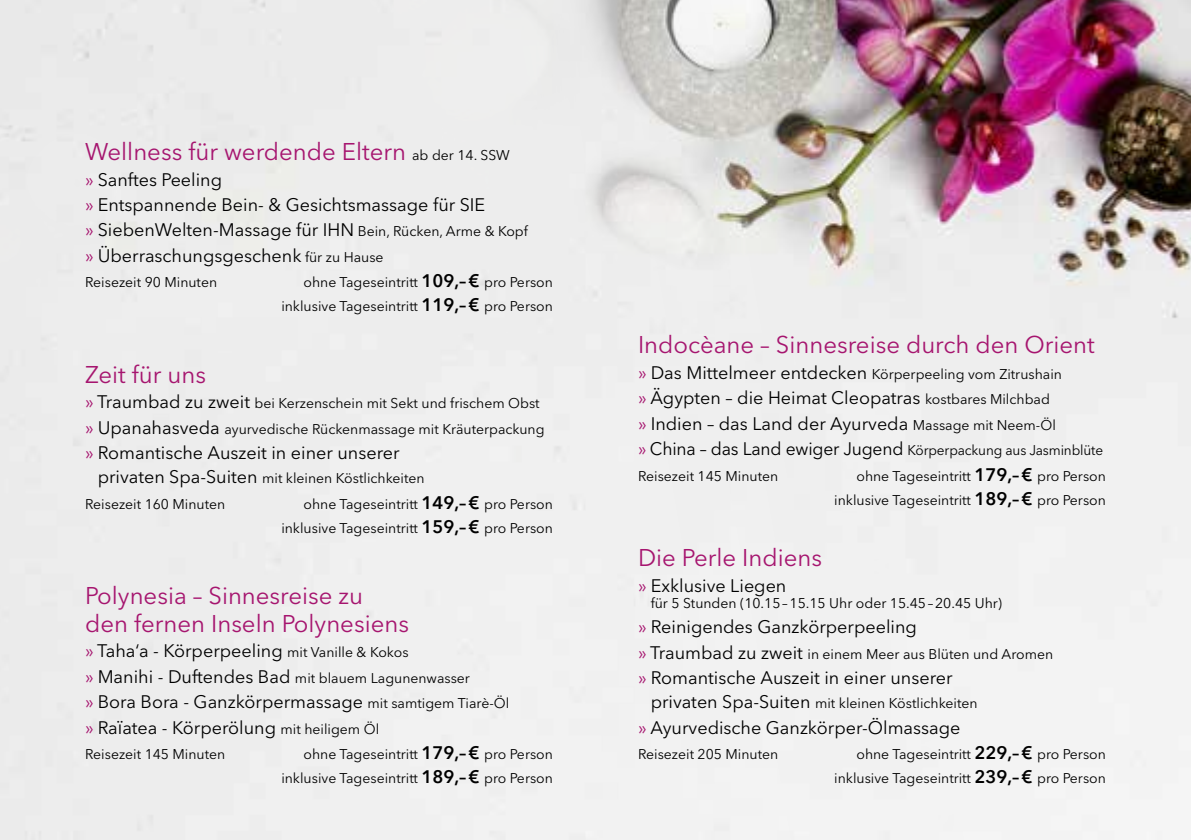
<style>
.page{position:relative;width:1191px;height:840px;background:#fff}
.page>*{position:absolute;margin:0;border:0;box-sizing:border-box;transform-origin:0 0}
.Subheadline_7W{font:24px/28px "Avenir Next LT Pro";color:#a6156f}
.Preisliste{font:24px "Avenir Next LT Pro";color:#a6156f}
.Preisliste-2{font:18px "Avenir Next LT Pro";color:#000}
.Preisliste-3{font:14px/24px "Avenir Next LT Pro";color:#000;text-align:right}
.s1{font-size:14px;color:#000}
.s2{color:#a6156f}
.s3{font-size:14px}
.s4{font-weight:600;font-size:18px}
.s5{font-size:18px;color:#a6156f}
.s6{font-size:18px}
</style>
<div class="page">
<img style="left:0;top:0;width:1191px;height:839px">
<p class="Subheadline_7W" style="left:85px;top:137px;width:426px">Wellness für werdende Eltern <span class="s1">ab der 14. SSW</span></p>
<p class="Preisliste-2" style="left:85px;top:168px;width:139px"><span class="s2">»</span> Sanftes Peeling</p>
<p class="Preisliste-2" style="left:85px;top:194px;width:402px"><span class="s2">»</span> Entspannende Bein- &amp; Gesichtsmassage für SIE</p>
<p class="Preisliste-2" style="left:85px;top:219px;width:444px"><span class="s2">»</span> SiebenWelten-Massage für IHN <span class="s3">Bein, Rücken, Arme &amp; Kopf</span></p>
<p class="Preisliste-2" style="left:85px;top:245px;width:300px"><span class="s2">»</span> Überraschungsgeschenk <span class="s3">für zu Hause</span></p>
<p class="Preisliste-3" style="left:85px;top:270px;width:134px">Reisezeit 90 Minuten</p>
<p class="Preisliste-3" style="left:281px;top:270px;width:273px">ohne Tageseintritt <span class="s4">109,–€</span> pro Person inklusive Tageseintritt <span class="s4">119,–€</span> pro Person</p>
<p class="Preisliste" style="left:85px;top:360px;width:122px">Zeit für uns</p>
<p class="Preisliste-3" style="left:85px;top:391px;width:456px"><span class="s5">»</span> <span class="s6">Traumbad zu zweit</span> bei Kerzenschein mit Sekt und frischem Obst</p>
<p class="Preisliste-3" style="left:85px;top:416px;width:461px"><span class="s5">»</span> <span class="s6">Upanahasveda</span> ayurvedische Rückenmassage mit Kräuterpackung</p>
<p class="Preisliste-2" style="left:85px;top:442px;width:316px"><span class="s2">»</span> Romantische Auszeit in einer unserer</p>
<p class="Preisliste-3" style="left:98px;top:466px;width:328px"><span class="s6">privaten Spa-Suiten</span> mit kleinen Köstlichkeiten</p>
<p class="Preisliste-3" style="left:85px;top:491px;width:142px">Reisezeit 160 Minuten</p>
<p class="Preisliste-3" style="left:281px;top:491px;width:273px">ohne Tageseintritt <span class="s4">149,–€</span> pro Person inklusive Tageseintritt <span class="s4">159,–€</span> pro Person</p>
<p class="Subheadline_7W" style="left:85px;top:581px;width:325px">Polynesia – Sinnesreise zu den fernen Inseln Polynesiens</p>
<p class="Preisliste-2" style="left:85px;top:640px;width:325px"><span class="s2">»</span> Taha‘a - Körperpeeling <span class="s3">mit Vanille &amp; Kokos</span></p>
<p class="Preisliste-3" style="left:85px;top:665px;width:386px"><span class="s5">»</span> <span class="s6">Manihi - Duftendes Bad</span> mit blauem Lagunenwasser</p>
<p class="Preisliste-2" style="left:85px;top:691px;width:426px"><span class="s2">»</span> Bora Bora - Ganzkörpermassage <span class="s3">mit samtigem Tiarè-Öl</span></p>
<p class="Preisliste-2" style="left:85px;top:716px;width:296px"><span class="s2">»</span> RaÏatea - Körperölung <span class="s3">mit heiligem Öl</span></p>
<p class="Preisliste-3" style="left:85px;top:741px;width:142px">Reisezeit 145 Minuten</p>
<p class="Preisliste-3" style="left:281px;top:741px;width:273px">ohne Tageseintritt <span class="s4">179,–€</span> pro Person inklusive Tageseintritt <span class="s4">189,–€</span> pro Person</p>
<p class="Subheadline_7W" style="left:638px;top:331px;width:458px">Indocèane – Sinnesreise durch den Orient</p>
<p class="Preisliste-3" style="left:638px;top:362px;width:425px"><span class="s5">»</span> <span class="s6">Das Mittelmeer entdecken</span> Körperpeeling vom Zitrushain</p>
<p class="Preisliste-2" style="left:638px;top:387px;width:413px"><span class="s2">»</span> Ägypten – die Heimat Cleopatras <span class="s3">kostbares Milchbad</span></p>
<p class="Preisliste-2" style="left:638px;top:412px;width:419px"><span class="s2">»</span> Indien – das Land der Ayurveda <span class="s3">Massage mit Neem-Öl</span></p>
<p class="Preisliste-3" style="left:638px;top:438px;width:467px"><span class="s5">»</span> <span class="s6">China – das Land ewiger Jugend</span> Körperpackung aus Jasminblüte</p>
<p class="Preisliste-3" style="left:638px;top:463px;width:142px">Reisezeit 145 Minuten</p>
<p class="Preisliste-3" style="left:834px;top:463px;width:273px">ohne Tageseintritt <span class="s4">179,–€</span> pro Person inklusive Tageseintritt <span class="s4">189,–€</span> pro Person</p>
<p class="Preisliste" style="left:638px;top:543px;width:186px">Die Perle Indiens</p>
<p class="Preisliste-2" style="left:638px;top:574px;width:150px"><span class="s2">»</span> Exklusive Liegen</p>
<p class="Preisliste-3" style="left:650px;top:590px;width:353px">für 5 Stunden (10.15–15.15 Uhr oder 15.45–20.45 Uhr)</p>
<p class="Preisliste-2" style="left:638px;top:616px;width:280px"><span class="s2">»</span> Reinigendes Ganzkörperpeeling</p>
<p class="Preisliste-3" style="left:638px;top:641px;width:417px"><span class="s5">»</span> <span class="s6">Traumbad zu zweit</span> in einem Meer aus Blüten und Aromen</p>
<p class="Preisliste-2" style="left:638px;top:667px;width:316px"><span class="s2">»</span> Romantische Auszeit in einer unserer</p>
<p class="Preisliste-3" style="left:650px;top:691px;width:328px"><span class="s6">privaten Spa-Suiten</span> mit kleinen Köstlichkeiten</p>
<p class="Preisliste-2" style="left:638px;top:716px;width:324px"><span class="s2">»</span> Ayurvedische Ganzkörper-Ölmassage</p>
<p class="Preisliste-3" style="left:638px;top:741px;width:142px">Reisezeit 205 Minuten</p>
<p class="Preisliste-3" style="left:834px;top:741px;width:273px">ohne Tageseintritt <span class="s4">229,–€</span> pro Person inklusive Tageseintritt <span class="s4">239,–€</span> pro Person</p>
</div>
